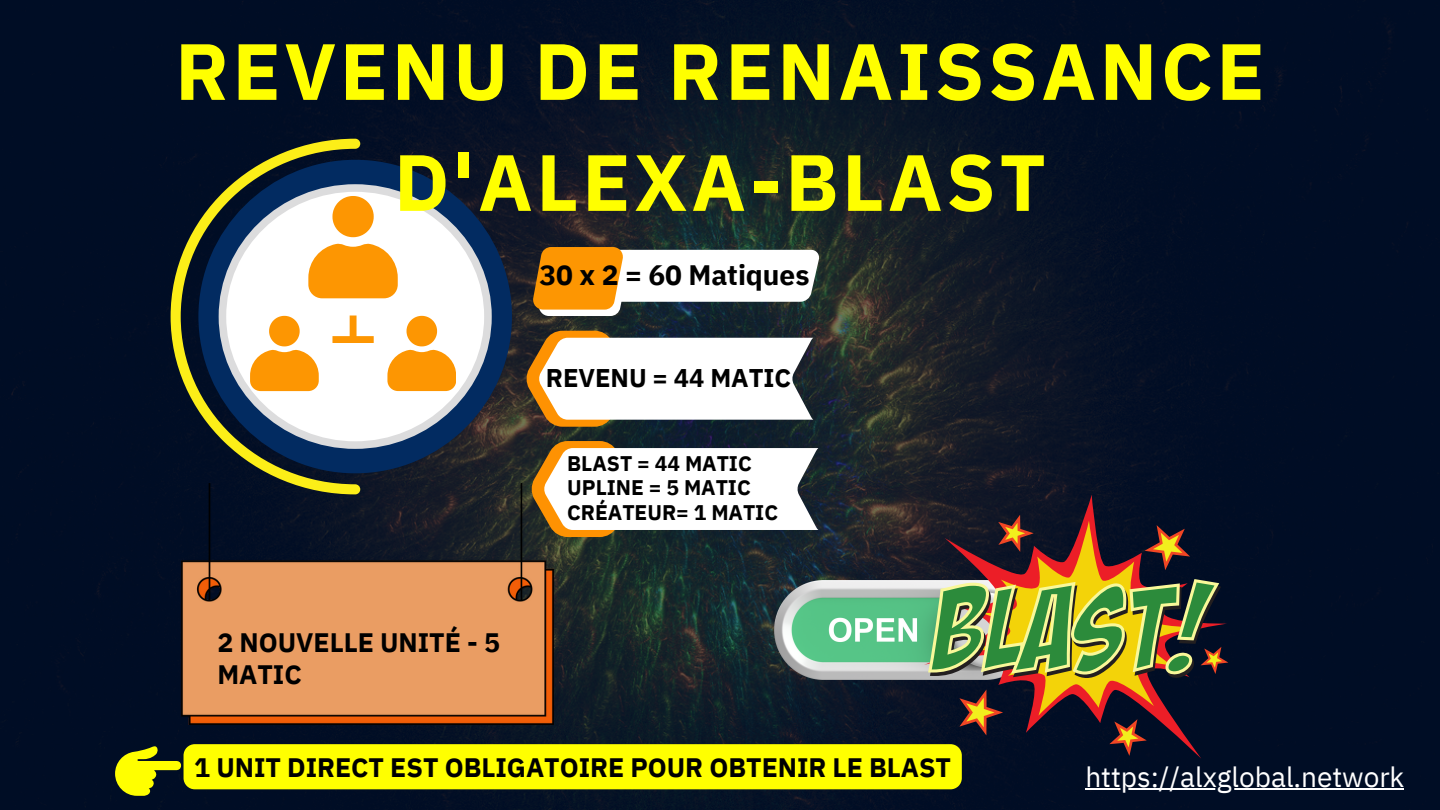
<style>
.page{position:relative;width:1440px;height:810px;background:#fff}
.page>*{position:absolute;margin:0;border:0;box-sizing:border-box;transform-origin:0 0}
.t1{font:700 79.6px/111px "IBM Plex Sans";letter-spacing:.045em;color:#ff0;text-align:center}
.t2{font:28px "IBM Plex Sans";color:#fff}
.t3{font:700 28px "IBM Plex Sans";color:#000}
.t4{font:700 26.6px/31.6px "IBM Plex Sans";color:#000}
.t5{font:700 25.6px "IBM Plex Sans";color:#000}
.t6{font:700 21.2px/24.8px "IBM Plex Sans";color:#000}
</style>
<div class="page">
<img style="left:0;top:0;width:1440px;height:810px">
<svg style="left:532px;top:247px;width:288px;height:69px"></svg>
<div style="left:198px;top:160px;width:314px;height:313px;background:#022b61;border-radius:50%"></div>
<div style="left:219px;top:184px;width:273px;height:265px;background:#dcdcdd;border-radius:50%"></div>
<div style="left:226px;top:192px;width:258px;height:249px;background:#fff;border-radius:50%"></div>
<svg style="left:171px;top:139px;width:189px;height:302px"></svg>
<svg style="left:308px;top:244px;width:90px;height:54px;background:#fda322"></svg>
<svg style="left:332px;top:196px;width:42px;height:41px"></svg>
<svg style="left:387px;top:316px;width:69px;height:75px"></svg>
<svg style="left:250px;top:316px;width:69px;height:75px"></svg>
<svg style="left:332px;top:316px;width:42px;height:27px"></svg>
<svg style="left:526px;top:331px;width:287px;height:96px"></svg>
<svg style="left:115px;top:441px;width:1113px;height:355px;background:#66603e"></svg>
<hr style="left:1085px;top:788px;width:319px;height:2px;background:#fff">
<p class="t1" style="left:175px;top:15px;width:1091px">REVENU DE RENAISSANCE<br>D'ALEXA-BLAST</p>
<p class="t3" style="left:539px;top:256px;width:272px">30 x 2 = 60 Matiques</p>
<p class="t5" style="left:546px;top:360px;width:247px">REVENU = 44 MATIC</p>
<p class="t4" style="left:217px;top:627px;width:284px">2 NOUVELLE UNITÉ - 5<br>MATIC</p>
<p class="t6" style="left:567px;top:450px;width:186px">BLAST = 44 MATIC<br>UPLINE = 5 MATIC</p>
<p class="t6" style="left:567px;top:500px;width:212px">CRÉATEUR= 1 MATIC</p>
<p class="t4" style="left:194px;top:751px;width:758px">1 UNIT DIRECT EST OBLIGATOIRE POUR OBTENIR LE BLAST</p>
<p class="t2" style="left:1085px;top:758px;width:320px">https://alxglobal.network</p>
</div>
